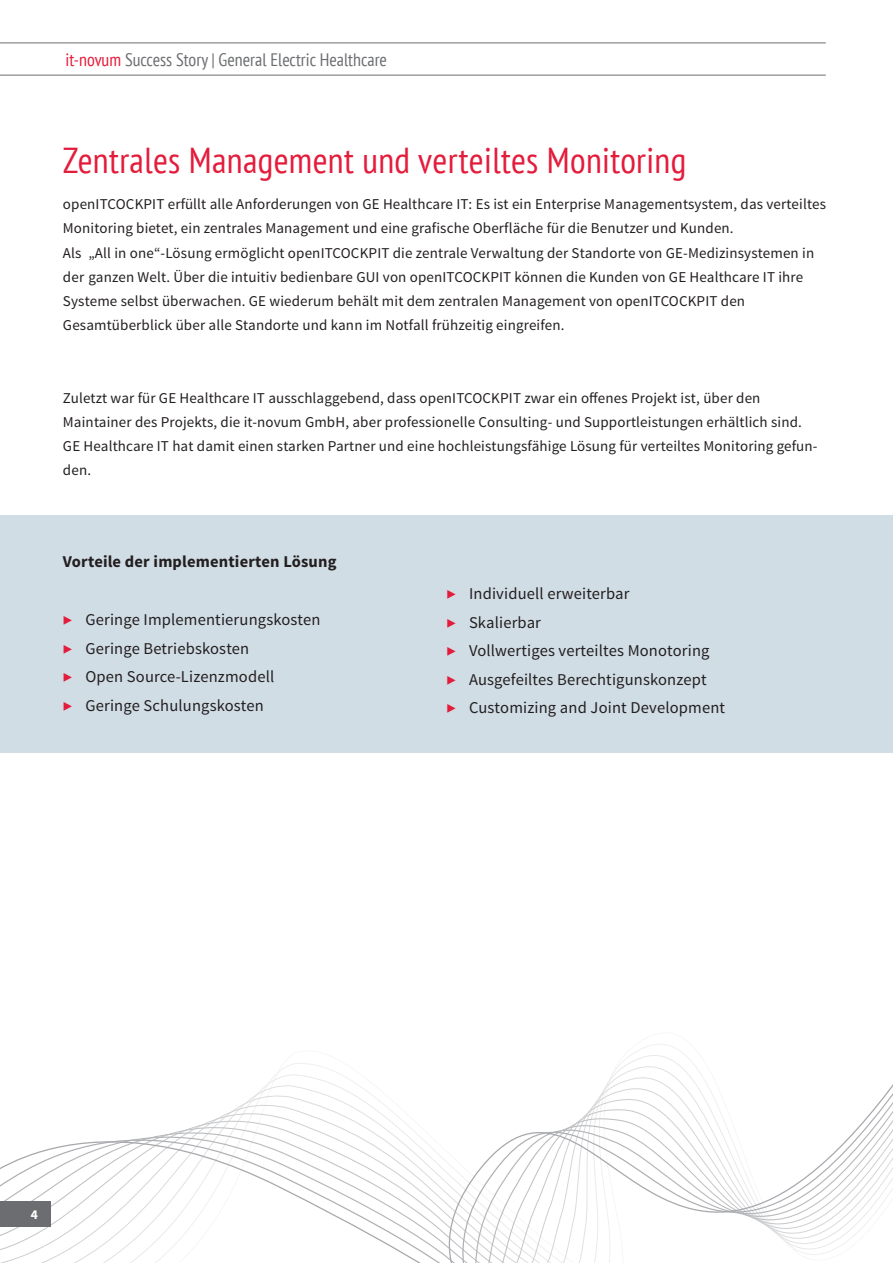
<style>
.page{position:relative;width:893px;height:1263px;background:#fff}
.page>*{position:absolute;margin:0;border:0;box-sizing:border-box;transform-origin:0 0}
.t1{font:condensed 36px "PT Sans";letter-spacing:.01em;color:#e41c3b}
.t2{font:condensed 18px "PT Sans";color:#6c6d70}
.t3{font:16.5px/28.5px "Source Sans Pro";letter-spacing:.01em;color:#231f20}
.t4{font:700 16.5px "Source Sans Pro";letter-spacing:.01em;color:#231f20}
.t5{font:15px/24px "Source Sans Pro";letter-spacing:.01em;color:#231f20}
.t6{font:700 13.5px "Source Sans Pro";color:#fff}
.s1{color:#e41c3b}
</style>
<div class="page">
<svg style="left:0;top:1044px;width:893px;height:219px"></svg>
<hr style="left:0;top:43px;width:826px;height:1px;background:#6c6d70">
<hr style="left:0;top:75px;width:826px;height:1px;background:#6c6d70">
<div style="left:0;top:515px;width:893px;height:237px;background:#d1dde5"></div>
<div style="left:0;top:1201px;width:51px;height:26px;background:#6c6d70"></div>
<p class="t2" style="left:65px;top:48px;width:323px"><span class="s1">it-novum</span> Success Story | General Electric Healthcare</p>
<h1 class="t1" style="left:63px;top:137px;width:625px">Zentrales Management und verteiltes Monitoring</h1>
<p class="t5" style="left:63px;top:193px;width:764px">openITCOCKPIT erfüllt alle Anforderungen von GE Healthcare IT: Es ist ein Enterprise Managementsystem, das verteiltes Monitoring bietet, ein zentrales Management und eine grafische Oberfläche für die Benutzer und Kunden.<br>Als „All in one“-Lösung ermöglicht openITCOCKPIT die zentrale Verwaltung der Standorte von GE-Medizinsystemen in der ganzen Welt. Über die intuitiv bedienbare GUI von openITCOCKPIT können die Kunden von GE Healthcare IT ihre Systeme selbst überwachen. GE wiederum behält mit dem zentralen Management von openITCOCKPIT den Gesamtüberblick über alle Standorte und kann im Notfall frühzeitig eingreifen.</p>
<p class="t5" style="left:63px;top:386px;width:756px">Zuletzt war für GE Healthcare IT ausschlaggebend, dass openITCOCKPIT zwar ein offenes Projekt ist, über den Maintainer des Projekts, die it-novum GmbH, aber professionelle Consulting- und Supportleistungen erhältlich sind.<br>GE Healthcare IT hat damit einen starken Partner und eine hochleistungsfähige Lösung für verteiltes Monitoring gefun&shy;den.</p>
<p class="t4" style="left:63px;top:551px;width:275px">Vorteile der implementierten Lösung</p>
<p class="t3" style="left:63px;top:606px;width:259px"><span class="s1">▶</span> Geringe Implementierungskosten <span class="s1">▶</span> Geringe Betriebskosten<br><span class="s1">▶</span> Open Source-Lizenzmodell<br><span class="s1">▶</span> Geringe Schulungskosten</p>
<p class="t3" style="left:446px;top:580px;width:280px"><span class="s1">▶</span> Individuell erweiterbar<br><span class="s1">▶</span> Skalierbar<br><span class="s1">▶</span> Vollwertiges verteiltes Monotoring<br><span class="s1">▶</span> Ausgefeiltes Berechtigunskonzept<br><span class="s1">▶</span> Customizing and Joint Development</p>
<p class="t6" style="left:31px;top:1206px;width:9px">4</p>
</div>
